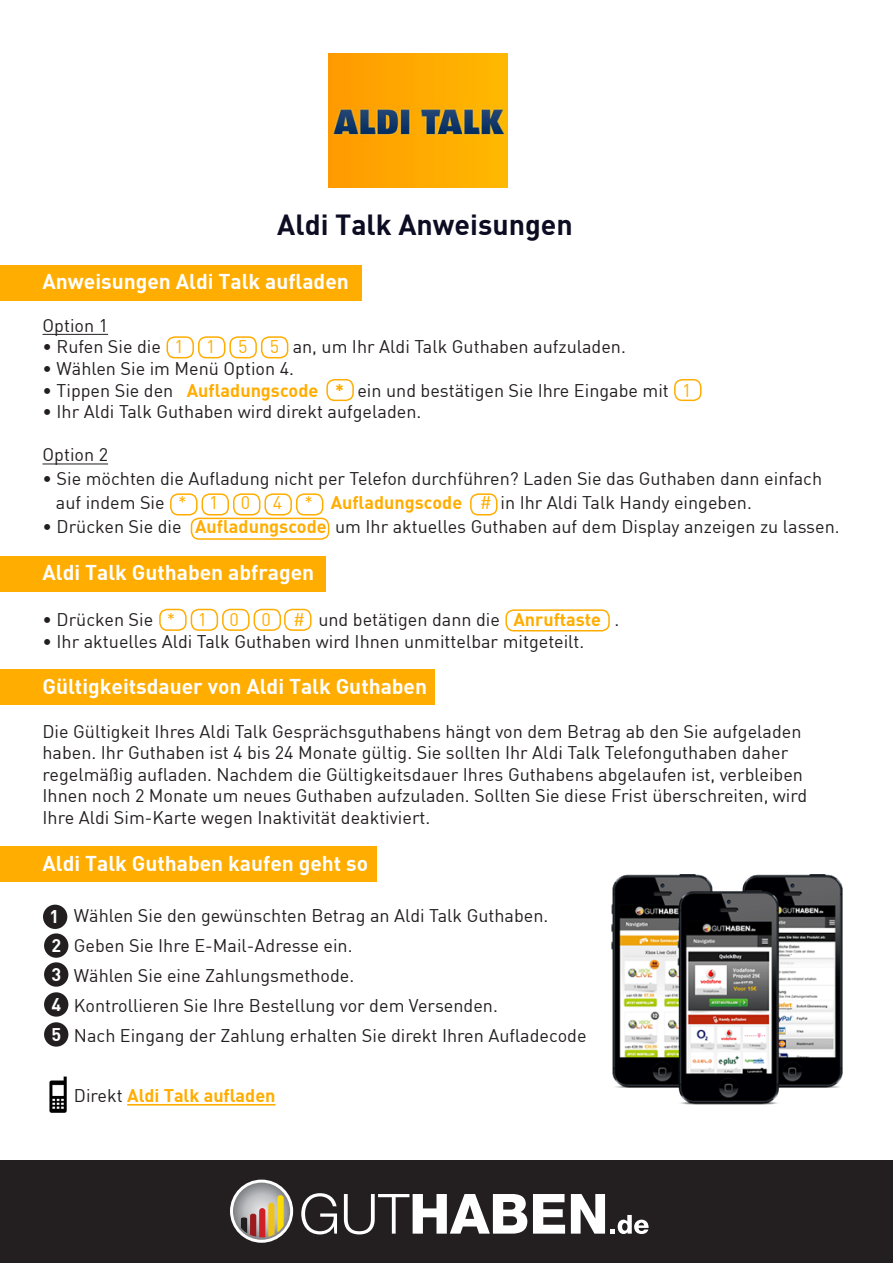
<style>
.page{position:relative;width:893px;height:1263px;background:#fff}
.page>*{position:absolute;margin:0;border:0;box-sizing:border-box;transform-origin:0 0}
.t1{font:28.5px "DIN Bold";color:#0c0c22}
.t2{font:21px "DIN Bold";color:#fff}
.t3{font:18px/21.6px "DIN";color:#231f20}
.t4{font:18px "DIN Bold";color:#ffad00}
.t5{font:18px "DIN Bold";color:#fff}
.s1{color:#ffad00}
.s2{font-family:"DIN Bold";color:#ffad00}
.s3{font-family:"DIN";color:#231f20}
</style>
<div class="page">
<img style="left:328px;top:53px;width:180px;height:135px">
<div style="left:0;top:846px;width:377px;height:36px;background:#ffad00"></div>
<div style="left:0;top:669px;width:435px;height:36px;background:#ffad00"></div>
<div style="left:0;top:265px;width:361px;height:35px;background:#ffad00"></div>
<div style="left:0;top:556px;width:325px;height:36px;background:#ffad00"></div>
<hr style="left:43px;top:334px;width:65px;height:1px;background:#231f20">
<hr style="left:43px;top:463px;width:65px;height:1px;background:#231f20">
<hr style="left:127px;top:1104px;width:149px;height:1px;background:#ffad00">
<div style="left:0;top:1160px;width:893px;height:96px;background:#231f20"></div>
<svg style="left:301px;top:1193px;width:36px;height:41px"></svg>
<svg style="left:344px;top:1194px;width:183px;height:40px"></svg>
<svg style="left:533px;top:1194px;width:32px;height:39px"></svg>
<svg style="left:571px;top:1194px;width:78px;height:40px"></svg>
<svg style="left:231px;top:1181px;width:61px;height:60px"></svg>
<div style="left:230px;top:1179px;width:63px;height:64px;border:3px solid #fff;border-radius:50%"></div>
<svg style="left:241px;top:1195px;width:43px;height:42px;background:#c19f76"></svg>
<div style="left:167px;top:336px;width:27px;height:22px;border:2px solid #ffad00;border-radius:8px"></div>
<div style="left:198px;top:336px;width:27px;height:22px;border:2px solid #ffad00;border-radius:8px"></div>
<div style="left:229px;top:336px;width:28px;height:22px;border:2px solid #ffad00;border-radius:8px"></div>
<div style="left:261px;top:336px;width:27px;height:22px;border:2px solid #ffad00;border-radius:8px"></div>
<div style="left:43px;top:905px;width:24px;height:24px;background:#231f20;border-radius:50%"></div>
<div style="left:44px;top:933px;width:24px;height:25px;background:#231f20;border-radius:50%"></div>
<div style="left:44px;top:962px;width:24px;height:25px;background:#231f20;border-radius:50%"></div>
<div style="left:44px;top:992px;width:24px;height:25px;background:#231f20;border-radius:50%"></div>
<div style="left:44px;top:1022px;width:24px;height:25px;background:#231f20;border-radius:50%"></div>
<img style="left:611px;top:874px;width:232px;height:230px">
<div style="left:0;top:1255px;width:893px;height:8px;background:#231f20"></div>
<img style="left:49px;top:1076px;width:18px;height:37px">
<div style="left:170px;top:493px;width:28px;height:22px;border:2px solid #ffad00;border-radius:8px"></div>
<div style="left:202px;top:493px;width:27px;height:22px;border:2px solid #ffad00;border-radius:8px"></div>
<div style="left:233px;top:493px;width:27px;height:22px;border:2px solid #ffad00;border-radius:8px"></div>
<div style="left:264px;top:493px;width:28px;height:22px;border:2px solid #ffad00;border-radius:8px"></div>
<div style="left:296px;top:493px;width:27px;height:22px;border:2px solid #ffad00;border-radius:8px"></div>
<div style="left:326px;top:379px;width:28px;height:22px;border:2px solid #ffad00;border-radius:8px"></div>
<div style="left:674px;top:379px;width:27px;height:22px;border:2px solid #ffad00;border-radius:8px"></div>
<div style="left:470px;top:493px;width:27px;height:22px;border:2px solid #ffad00;border-radius:8px"></div>
<div style="left:191px;top:518px;width:138px;height:22px;border:2px solid #ffad00;border-radius:8px"></div>
<div style="left:505px;top:609px;width:105px;height:22px;border:2px solid #ffad00;border-radius:8px"></div>
<div style="left:159px;top:609px;width:28px;height:22px;border:2px solid #ffad00;border-radius:8px"></div>
<div style="left:191px;top:609px;width:27px;height:22px;border:2px solid #ffad00;border-radius:8px"></div>
<div style="left:222px;top:609px;width:28px;height:22px;border:2px solid #ffad00;border-radius:8px"></div>
<div style="left:254px;top:609px;width:27px;height:22px;border:2px solid #ffad00;border-radius:8px"></div>
<div style="left:284px;top:609px;width:28px;height:22px;border:2px solid #ffad00;border-radius:8px"></div>
<p class="t1" style="left:277px;top:206px;width:297px">Aldi Talk Anweisungen</p>
<p class="t2" style="left:43px;top:267px;width:308px">Anweisungen Aldi Talk aufladen</p>
<p class="t3" style="left:43px;top:314px;width:67px">Option 1</p>
<p class="t3" style="left:43px;top:336px;width:585px">• Rufen Sie die <span class="s1">1 1 5 5</span> an, um Ihr Aldi Talk Guthaben aufzuladen.</p>
<p class="t3" style="left:43px;top:357px;width:253px">• Wählen Sie im Menü Option 4.</p>
<p class="t3" style="left:43px;top:379px;width:651px">• Tippen Sie den <span class="s2">Aufladungscode *</span> ein und bestätigen Sie Ihre Eingabe mit <span class="s1">1</span></p>
<p class="t3" style="left:43px;top:401px;width:380px">• Ihr Aldi Talk Guthaben wird direkt aufgeladen.</p>
<p class="t3" style="left:43px;top:444px;width:67px">Option 2</p>
<p class="t3" style="left:43px;top:468px;width:781px">• Sie möchten die Aufladung nicht per Telefon durchführen? Laden Sie das Guthaben dann einfach</p>
<p class="t3" style="left:56px;top:492px;width:697px">auf indem Sie <span class="s1">* 1 0 4 *</span> <span class="s2">Aufladungscode</span> <span class="s1">#</span> in Ihr Aldi Talk Handy eingeben.</p>
<p class="t3" style="left:43px;top:516px;width:799px">• Drücken Sie die <span class="s2">Aufladungscode</span> um Ihr aktuelles Guthaben auf dem Display anzeigen zu lassen.</p>
<p class="t2" style="left:43px;top:559px;width:273px">Aldi Talk Guthaben abfragen</p>
<p class="t3" style="left:43px;top:608px;width:578px">• Drücken Sie <span class="s1">* 1 0 0 #</span> und betätigen dann die <span class="s2">Anruftaste</span> .</p>
<p class="t3" style="left:43px;top:630px;width:543px">• Ihr aktuelles Aldi Talk Guthaben wird Ihnen unmittelbar mitgeteilt.</p>
<p class="t2" style="left:43px;top:673px;width:386px">Gültigkeitsdauer von Aldi Talk Guthaben</p>
<p class="t3" style="left:43px;top:720px;width:766px">Die Gültigkeit Ihres Aldi Talk Gesprächsguthabens hängt von dem Betrag ab den Sie aufgeladen haben. Ihr Guthaben ist 4 bis 24 Monate gültig. Sie sollten Ihr Aldi Talk Telefonguthaben daher regelmäßig aufladen. Nachdem die Gültigkeitsdauer Ihres Guthabens abgelaufen ist, verbleiben Ihnen noch 2 Monate um neues Guthaben aufzuladen. Sollten Sie diese Frist überschreiten, wird</p>
<p class="t3" style="left:43px;top:806px;width:389px">Ihre Aldi Sim-Karte wegen Inaktivität deaktiviert.</p>
<p class="t2" style="left:43px;top:849px;width:327px">Aldi Talk Guthaben kaufen geht so</p>
<p class="t3" style="left:74px;top:905px;width:476px">Wählen Sie den gewünschten Betrag an Aldi Talk Guthaben.</p>
<p class="t3" style="left:74px;top:935px;width:280px">Geben Sie Ihre E-Mail-Adresse ein.</p>
<p class="t3" style="left:74px;top:965px;width:282px">Wählen Sie eine Zahlungsmethode.</p>
<p class="t3" style="left:74px;top:995px;width:426px">Kontrollieren Sie Ihre Bestellung vor dem Versenden.</p>
<p class="t3" style="left:74px;top:1025px;width:514px">Nach Eingang der Zahlung erhalten Sie direkt Ihren Aufladecode</p>
<p class="t5" style="left:50px;top:905px;width:11px">1</p>
<p class="t5" style="left:51px;top:934px;width:11px">2</p>
<p class="t5" style="left:51px;top:963px;width:11px">3</p>
<p class="t5" style="left:51px;top:993px;width:11px">4</p>
<p class="t5" style="left:51px;top:1023px;width:11px">5</p>
<p class="t4" style="left:74px;top:1084px;width:203px"><span class="s3">Direkt</span> Aldi Talk aufladen</p>
</div>
